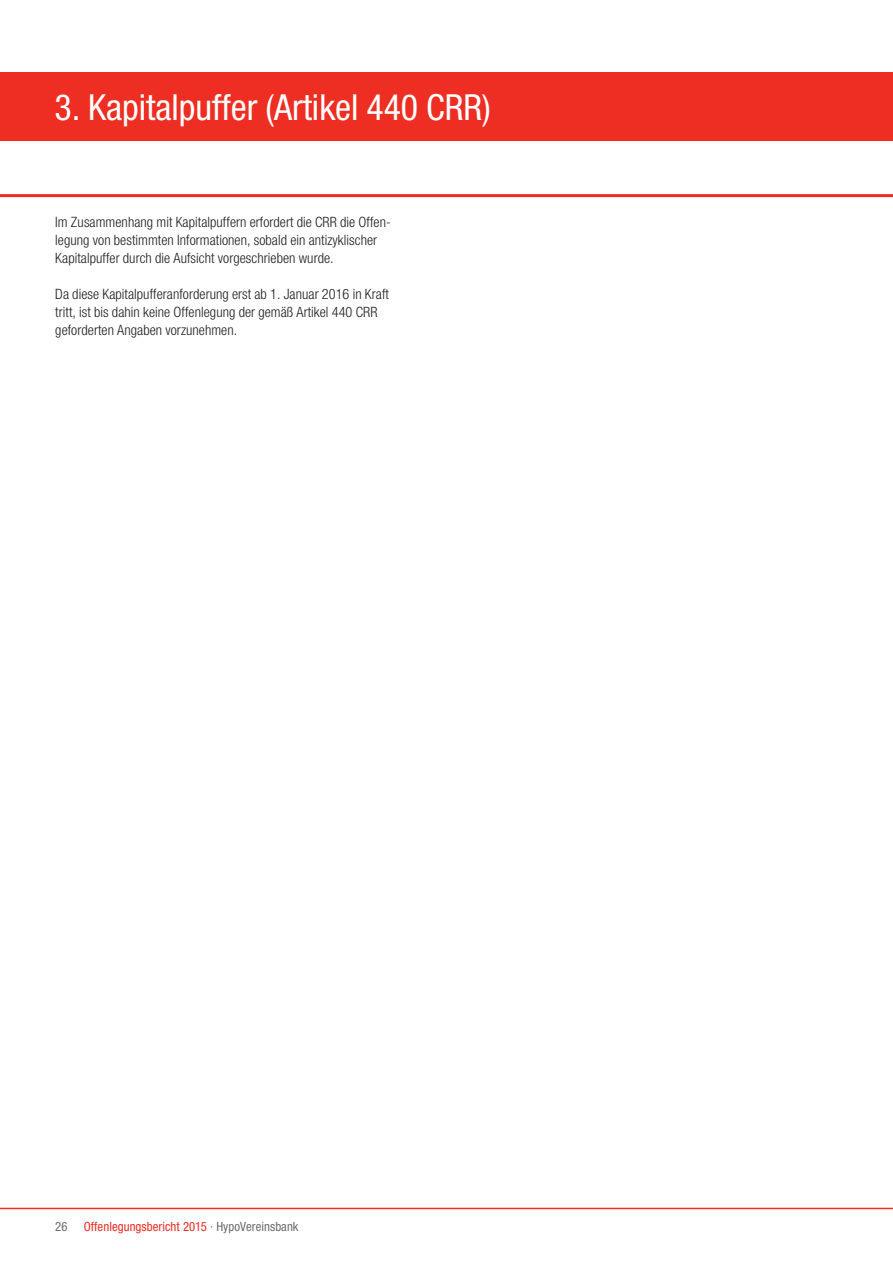
<style>
.page{position:relative;width:893px;height:1263px;background:#fff}
.page>*{position:absolute;margin:0;border:0;box-sizing:border-box;transform-origin:0 0}
.Titel_24_pt{font:condensed 36px "Helvetica Neue";color:#fff}
.Grundschrift_erste_7{font:300 14.25px/18px "Helvetica HVB Cond";letter-spacing:.005em;color:#231f20}
.Grundschrift_47er{font:300 14.25px/18px "Helvetica HVB Cond";letter-spacing:.005em;color:#231f20}
.t1{font:condensed 12.75px "Helvetica Neue";letter-spacing:.005em;color:#ee2e22}
.t2{font:condensed 12.75px "Helvetica Neue";color:#6c6d70}
.s1{color:#6c6d70}
</style>
<div class="page">
<hr style="left:0;top:1208px;width:893px;height:1px;background:#ee2e22">
<div style="left:0;top:72px;width:893px;height:68px;background:#ee2e22"></div>
<hr style="left:0;top:194px;width:893px;height:3px;background:#ee2e22">
<p class="Titel_24_pt" style="left:55px;top:87px;width:438px">3. Kapitalpuffer (Artikel 440 CRR)</p>
<p class="Grundschrift_erste_7" style="left:55px;top:213px;width:335px">Im Zusammenhang mit Kapitalpuffern erfordert die CRR die Offen&shy;legung von bestimmten Informationen, sobald ein antizyklischer<br>Kapitalpuffer durch die Aufsicht vorgeschrieben wurde.</p>
<p class="Grundschrift_47er" style="left:55px;top:285px;width:335px">Da diese Kapitalpufferanforderung erst ab 1. Januar 2016 in Kraft tritt, ist bis dahin keine Offenlegung der gemäß Artikel 440 CRR geforderten Angaben vorzunehmen.</p>
<p class="t2" style="left:55px;top:1218px;width:14px">26</p>
<p class="t1" style="left:84px;top:1218px;width:216px">Offenlegungsbericht 2015 <span class="s1">· HypoVereinsbank</span></p>
</div>
